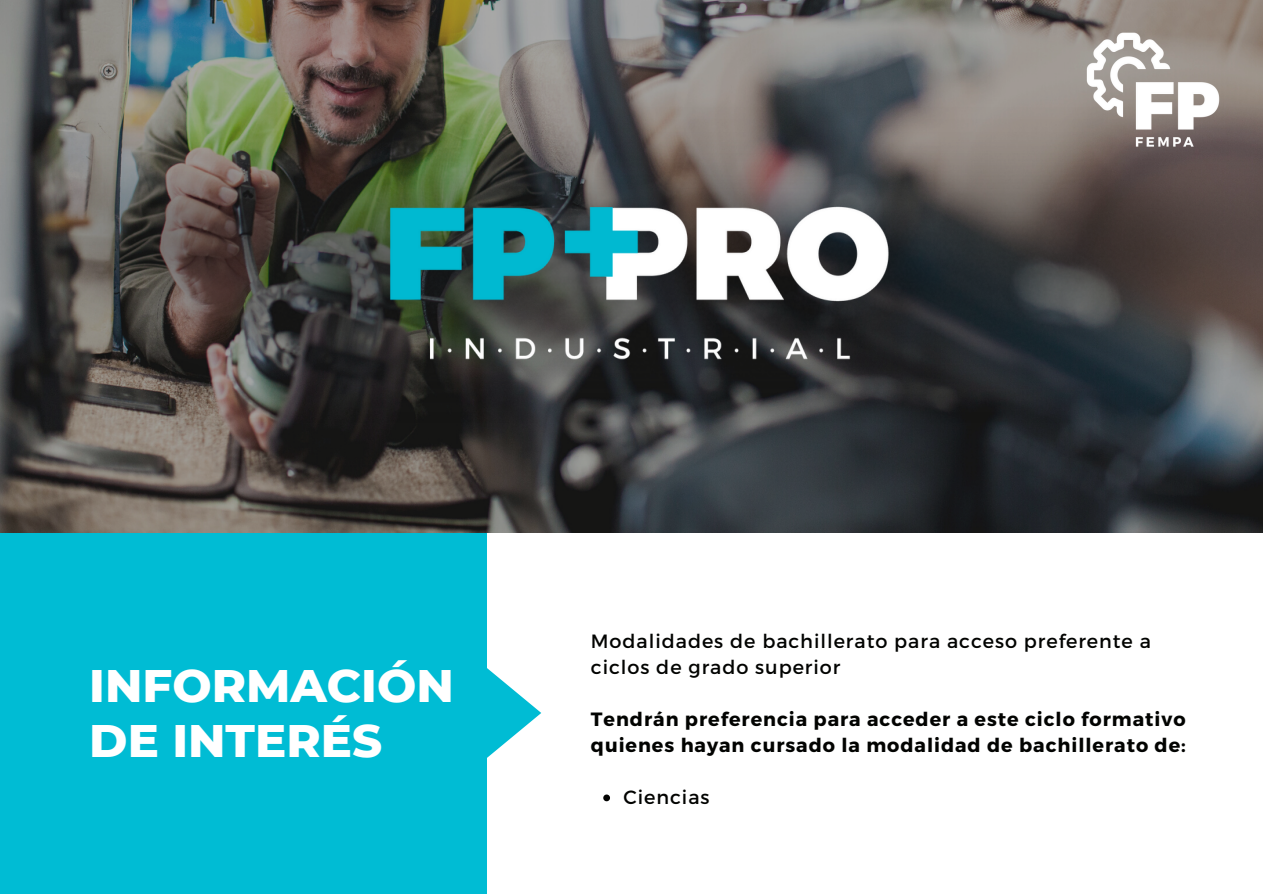
<style>
.page{position:relative;width:1263px;height:894px;background:#fff}
.page>*{position:absolute;margin:0;border:0;box-sizing:border-box;transform-origin:0 0}
.t1{font:800 46.5px/55.1px "Montserrat";color:#fff}
.t2{font:700 19.2px/25.8px "Montserrat";letter-spacing:.05em;color:#020301}
.t3{font:19.2px/25.8px "Montserrat";letter-spacing:.05em;color:#020301}
</style>
<div class="page">
<img style="left:0;top:0;width:1263px;height:532px">
<div style="left:0;top:532px;width:506px;height:361px;background:#00bcd4"></div>
<div style="left:487px;top:532px;width:776px;height:361px;background:#fff"></div>
<svg style="left:487px;top:668px;width:54px;height:90px"></svg>
<img style="left:0;top:70px;width:1262px;height:352px">
<img style="left:370px;top:193px;width:530px;height:179px">
<img style="left:1083px;top:28px;width:142px;height:123px">
<svg style="left:603px;top:794px;width:7px;height:7px"></svg>
<p class="t1" style="left:89px;top:657px;width:366px">INFORMACIÓN<br>DE INTERÉS</p>
<p class="t3" style="left:591px;top:627px;width:562px">Modalidades de bachillerato para acceso preferente a ciclos de grado superior</p>
<p class="t2" style="left:591px;top:705px;width:596px">Tendrán preferencia para acceder a este ciclo formativo quienes hayan cursado la modalidad de bachillerato de:</p>
<p class="t3" style="left:623px;top:782px;width:88px">Ciencias</p>
</div>
